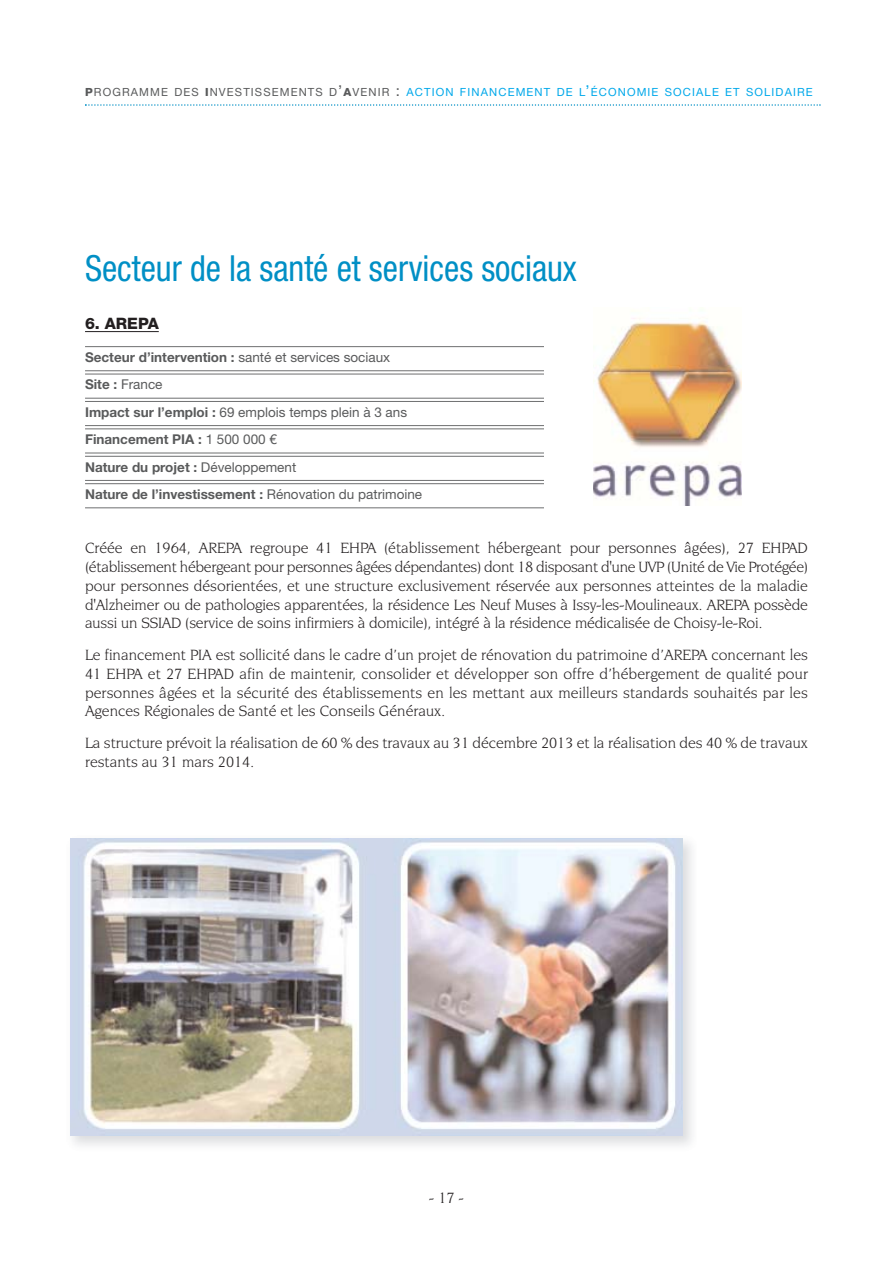
<style>
.page{position:relative;width:893px;height:1263px;background:#fff}
.page>*{position:absolute;margin:0;border:0;box-sizing:border-box;transform-origin:0 0}
.t1{font:condensed 36px "Helvetica Neue";color:#008fc5;scale:.95 1}
.t2{font:15.75px/18.8px "Novarese IT Cby BT";color:#231f20;text-align:justify}
.t3{font:800 15.75px "Helvetica Neue";color:#231f20}
.t4{font:700 13.5px/27.5px "Helvetica Neue";color:#595a5b}
.t5{font:11.25px "Helvetica Neue";letter-spacing:.1em;color:#00a8ea}
.s1{font-weight:800;color:#595a5b}
.s2{color:#595a5b}
.s3{font-size:15px;color:#595a5b}
.s4{font-size:15px}
.s5{font-weight:400}
</style>
<div class="page">
<svg style="left:85px;top:104px;width:736px;height:2px"></svg>
<hr style="left:85px;top:331px;width:74px;height:1px;background:#231f20">
<hr style="left:85px;top:346px;width:459px;height:1px;background:#6e6f70">
<hr style="left:85px;top:370px;width:459px;height:1px;background:#6e6f70">
<hr style="left:85px;top:374px;width:459px;height:1px;background:#6e6f70">
<hr style="left:85px;top:398px;width:459px;height:1px;background:#6e6f70">
<hr style="left:85px;top:401px;width:459px;height:1px;background:#6e6f70">
<hr style="left:85px;top:425px;width:459px;height:1px;background:#6e6f70">
<hr style="left:85px;top:428px;width:459px;height:1px;background:#6e6f70">
<hr style="left:85px;top:453px;width:459px;height:1px;background:#6e6f70">
<hr style="left:85px;top:456px;width:459px;height:1px;background:#6e6f70">
<hr style="left:85px;top:480px;width:459px;height:1px;background:#6e6f70">
<hr style="left:85px;top:483px;width:459px;height:1px;background:#6e6f70">
<hr style="left:85px;top:507px;width:459px;height:1px;background:#6e6f70">
<img style="left:70px;top:838px;width:622px;height:308px">
<img style="left:70px;top:839px;width:612px;height:296px">
<img style="left:593px;top:318px;width:149px;height:187px">
<p class="t5" style="left:85px;top:88px;width:729px"><span class="s1">P</span><span class="s2">ROGRAMME DES</span> <span class="s1">I</span><span class="s2">NVESTISSEMENTS D</span><span class="s3">’</span><span class="s1">A</span><span class="s2">VENIR</span> <span class="s3">:</span> ACTION FINANCEMENT DE L<span class="s4">’</span>ÉCONOMIE SOCIALE ET SOLIDAIRE</p>
<h1 class="t1" style="left:85px;top:255px;width:519px">Secteur de la santé et services sociaux</h1>
<p class="t3" style="left:85px;top:317px;width:75px">6. AREPA</p>
<p class="t4" style="left:85px;top:345px;width:339px">Secteur d’intervention : <span class="s5">santé et services sociaux<br></span>Site : <span class="s5">France<br></span>Impact sur l’emploi : <span class="s5">69 emplois temps plein à 3 ans </span>Financement PIA : <span class="s5">1 500 000 €<br></span>Nature du projet : <span class="s5">Développement<br></span>Nature de l’investissement : <span class="s5">Rénovation du patrimoine</span></p>
<p class="t2" style="left:85px;top:540px;width:724px">Créée en 1964, AREPA regroupe 41 EHPA (établissement hébergeant pour personnes âgées), 27 EHPAD (établissement hébergeant pour personnes âgées dépendantes) dont 18 disposant d'une UVP (Unité de Vie Protégée) pour personnes désorientées, et une structure exclusivement réservée aux personnes atteintes de la maladie d'Alzheimer ou de pathologies apparentées, la résidence Les Neuf Muses à Issy-les-Moulineaux. AREPA possède aussi un SSIAD (service de soins infirmiers à domicile), intégré à la résidence médicalisée de Choisy-le-Roi.</p>
<p class="t2" style="left:85px;top:647px;width:724px">Le financement PIA est sollicité dans le cadre d’un projet de rénovation du patrimoine d’AREPA concernant les 41 EHPA et 27 EHPAD afin de maintenir, consolider et développer son offre d’hébergement de qualité pour personnes âgées et la sécurité des établissements en les mettant aux meilleurs standards souhaités par les Agences Régionales de Santé et les Conseils Généraux.</p>
<p class="t2" style="left:85px;top:735px;width:724px">La structure prévoit la réalisation de 60 % des travaux au 31 décembre 2013 et la réalisation des 40 % de travaux restants au 31 mars 2014.</p>
<p class="t2" style="left:429px;top:1189px;width:37px">-17-</p>
</div>
